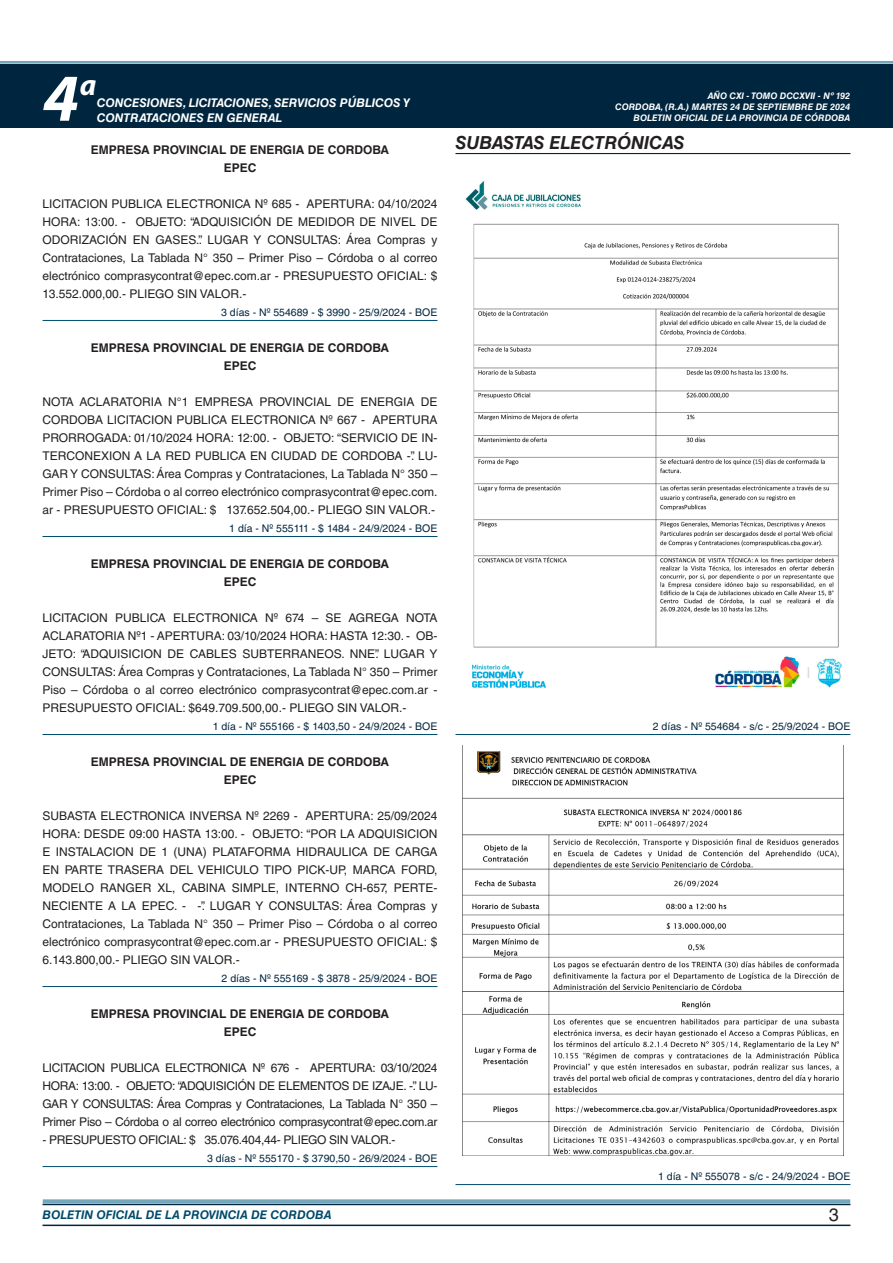
<style>
.page{position:relative;width:893px;height:1263px;background:#fff}
.page>*{position:absolute;margin:0;border:0;box-sizing:border-box;transform-origin:0 0}
.t1{font:italic 700 67.5px "Myriad Pro";color:#fff}
.t2{font:italic 700 30px "Myriad Pro";color:#fff}
.NOMBRE_DE_MINISTERIO{font:italic 700 18px "Helvetica LT Std";color:#231f20}
.t3{font:18px "Helvetica LT Std";color:#231f20}
.TEXTO_BASE{font:12px/18px "Helvetica LT Std";color:#231f20;text-align:justify}
.RESUELVE{font:700 12px "Helvetica LT Std";color:#231f20}
.t4{font:italic 700 12px/14.4px "Helvetica LT Std";color:#fff}
.TEXTO_BASE-2{font:12px "Helvetica LT Std";letter-spacing:-.025em;color:#231f20}
.t5{font:italic 700 12px "Helvetica LT Std";color:#004b6c}
.FECHA_DE_VENCIMIENTO{font:10.5px "Helvetica LT Std";color:#00263f}
.t6{font:italic 700 9px/10.8px "Helvetica LT Std";color:#fff;text-align:right}
</style>
<div class="page">
<div style="left:0;top:61px;width:893px;height:6px;background:#fff;opacity:.75"></div>
<hr style="left:43px;top:1224px;width:807px;height:2px;background:#00263f">
<div style="left:42px;top:1198px;width:809px;height:8px;background:#fff;opacity:.75"></div>
<div style="left:0;top:64px;width:893px;height:64px;background:#00263f"></div>
<hr style="left:43px;top:320px;width:394px;height:1px;background:#004b6c">
<hr style="left:43px;top:536px;width:394px;height:1px;background:#004b6c">
<hr style="left:43px;top:734px;width:394px;height:1px;background:#004b6c">
<hr style="left:43px;top:986px;width:394px;height:1px;background:#004b6c">
<hr style="left:43px;top:1166px;width:394px;height:1px;background:#004b6c">
<hr style="left:455px;top:153px;width:395px;height:1px;background:#00263f">
<hr style="left:455px;top:734px;width:395px;height:1px;background:#004b6c">
<hr style="left:455px;top:1184px;width:395px;height:1px;background:#004b6c">
<img style="left:465px;top:181px;width:377px;height:508px">
<img style="left:462px;top:745px;width:381px;height:411px">
<h1 class="t1" style="left:43px;top:54px;width:38px">4</h1>
<h2 class="t2" style="left:80px;top:66px;width:18px">a</h2>
<p class="t4" style="left:97px;top:96px;width:315px">CONCESIONES, LICITACIONES, SERVICIOS PÚBLICOS Y<br>CONTRATACIONES EN GENERAL</p>
<p class="RESUELVE" style="left:91px;top:142px;width:300px">EMPRESA PROVINCIAL DE ENERGIA DE CORDOBA</p>
<p class="RESUELVE" style="left:224px;top:160px;width:34px">EPEC</p>
<p class="TEXTO_BASE" style="left:43px;top:195px;width:396px">LICITACION PUBLICA ELECTRONICA Nº 685 - APERTURA: 04/10/2024<br>HORA: 13:00. - OBJETO: “ADQUISICIÓN DE MEDIDOR DE NIVEL DE ODORIZACIÓN EN GASES.”. LUGAR Y CONSULTAS: Área Compras y Contrataciones, La Tablada N° 350 – Primer Piso – Córdoba o al correo electrónico comprasycontrat@epec.com.ar - PRESUPUESTO OFICIAL: $ 13.552.000,00.- PLIEGO SIN VALOR.-</p>
<p class="FECHA_DE_VENCIMIENTO" style="left:221px;top:306px;width:218px">3 días - Nº 554689 - $ 3990 - 25/9/2024 - BOE</p>
<p class="RESUELVE" style="left:91px;top:340px;width:300px">EMPRESA PROVINCIAL DE ENERGIA DE CORDOBA</p>
<p class="RESUELVE" style="left:224px;top:358px;width:34px">EPEC</p>
<p class="TEXTO_BASE" style="left:43px;top:393px;width:396px">NOTA ACLARATORIA N°1 EMPRESA PROVINCIAL DE ENERGIA DE CORDOBA LICITACION PUBLICA ELECTRONICA Nº 667 - APERTURA PRORROGADA: 01/10/2024 HORA: 12:00. - OBJETO: “SERVICIO DE IN-TERCONEXION A LA RED PUBLICA EN CIUDAD DE CORDOBA -”. LU-GAR Y CONSULTAS: Área Compras y Contrataciones, La Tablada N° 350 – Primer Piso – Córdoba o al correo electrónico comprasycontrat@epec.com. ar - PRESUPUESTO OFICIAL: $ 137.652.504,00.- PLIEGO SIN VALOR.-</p>
<p class="FECHA_DE_VENCIMIENTO" style="left:229px;top:522px;width:210px">1 día - Nº 555111 - $ 1484 - 24/9/2024 - BOE</p>
<p class="RESUELVE" style="left:91px;top:556px;width:300px">EMPRESA PROVINCIAL DE ENERGIA DE CORDOBA</p>
<p class="RESUELVE" style="left:224px;top:574px;width:34px">EPEC</p>
<p class="TEXTO_BASE" style="left:43px;top:609px;width:396px">LICITACION PUBLICA ELECTRONICA Nº 674 – SE AGREGA NOTA ACLARATORIA Nº1 - APERTURA: 03/10/2024 HORA: HASTA 12:30. - OB-JETO: “ADQUISICION DE CABLES SUBTERRANEOS. NNE”. LUGAR Y CONSULTAS: Área Compras y Contrataciones, La Tablada N° 350 – Primer Piso – Córdoba o al correo electrónico comprasycontrat@epec.com.ar - PRESUPUESTO OFICIAL: $649.709.500,00.- PLIEGO SIN VALOR.-</p>
<p class="FECHA_DE_VENCIMIENTO" style="left:213px;top:720px;width:226px">1 día - Nº 555166 - $ 1403,50 - 24/9/2024 - BOE</p>
<p class="RESUELVE" style="left:91px;top:754px;width:300px">EMPRESA PROVINCIAL DE ENERGIA DE CORDOBA</p>
<p class="RESUELVE" style="left:224px;top:772px;width:34px">EPEC</p>
<p class="TEXTO_BASE" style="left:43px;top:807px;width:396px">SUBASTA ELECTRONICA INVERSA Nº 2269 - APERTURA: 25/09/2024<br>HORA: DESDE 09:00 HASTA 13:00. - OBJETO: “POR LA ADQUISICION E INSTALACION DE 1 (UNA) PLATAFORMA HIDRAULICA DE CARGA EN PARTE TRASERA DEL VEHICULO TIPO PICK-UP, MARCA FORD, MODELO RANGER XL, CABINA SIMPLE, INTERNO CH-657, PERTE-NECIENTE A LA EPEC. - -”. LUGAR Y CONSULTAS: Área Compras y Contrataciones, La Tablada N° 350 – Primer Piso – Córdoba o al correo electrónico comprasycontrat@epec.com.ar - PRESUPUESTO OFICIAL: $ 6.143.800,00.- PLIEGO SIN VALOR.-</p>
<p class="FECHA_DE_VENCIMIENTO" style="left:222px;top:972px;width:217px">2 días - Nº 555169 - $ 3878 - 25/9/2024 - BOE</p>
<p class="RESUELVE" style="left:91px;top:1006px;width:300px">EMPRESA PROVINCIAL DE ENERGIA DE CORDOBA</p>
<p class="RESUELVE" style="left:224px;top:1024px;width:34px">EPEC</p>
<p class="TEXTO_BASE" style="left:43px;top:1059px;width:396px">LICITACION PUBLICA ELECTRONICA Nº 676 - APERTURA: 03/10/2024<br>HORA: 13:00. - OBJETO: “ADQUISICIÓN DE ELEMENTOS DE IZAJE. -”. LU-GAR Y CONSULTAS: Área Compras y Contrataciones, La Tablada N° 350 – Primer Piso – Córdoba o al correo electrónico comprasycontrat@epec.com.ar</p>
<p class="TEXTO_BASE-2" style="left:43px;top:1133px;width:355px">- PRESUPUESTO OFICIAL: $ 35.076.404,44- PLIEGO SIN VALOR.-</p>
<p class="FECHA_DE_VENCIMIENTO" style="left:207px;top:1152px;width:232px">3 días - Nº 555170 - $ 3790,50 - 26/9/2024 - BOE</p>
<p class="t6" style="left:615px;top:91px;width:236px">AÑO CXI - TOMO DCCXVII - Nº 192<br>CORDOBA, (R.A.) MARTES 24 DE SEPTIEMBRE DE 2024</p>
<p class="t6" style="left:634px;top:112px;width:218px">BOLETIN OFICIAL DE LA PROVINCIA DE CÓRDOBA</p>
<p class="NOMBRE_DE_MINISTERIO" style="left:455px;top:131px;width:230px">SUBASTAS ELECTRÓNICAS</p>
<p class="FECHA_DE_VENCIMIENTO" style="left:653px;top:720px;width:199px">2 días - Nº 554684 - s/c - 25/9/2024 - BOE</p>
<p class="FECHA_DE_VENCIMIENTO" style="left:658px;top:1170px;width:194px">1 día - Nº 555078 - s/c - 24/9/2024 - BOE</p>
<p class="t5" style="left:43px;top:1208px;width:290px">BOLETIN OFICIAL DE LA PROVINCIA DE CORDOBA</p>
<h3 class="t3" style="left:829px;top:1204px;width:12px">3</h3>
</div>
